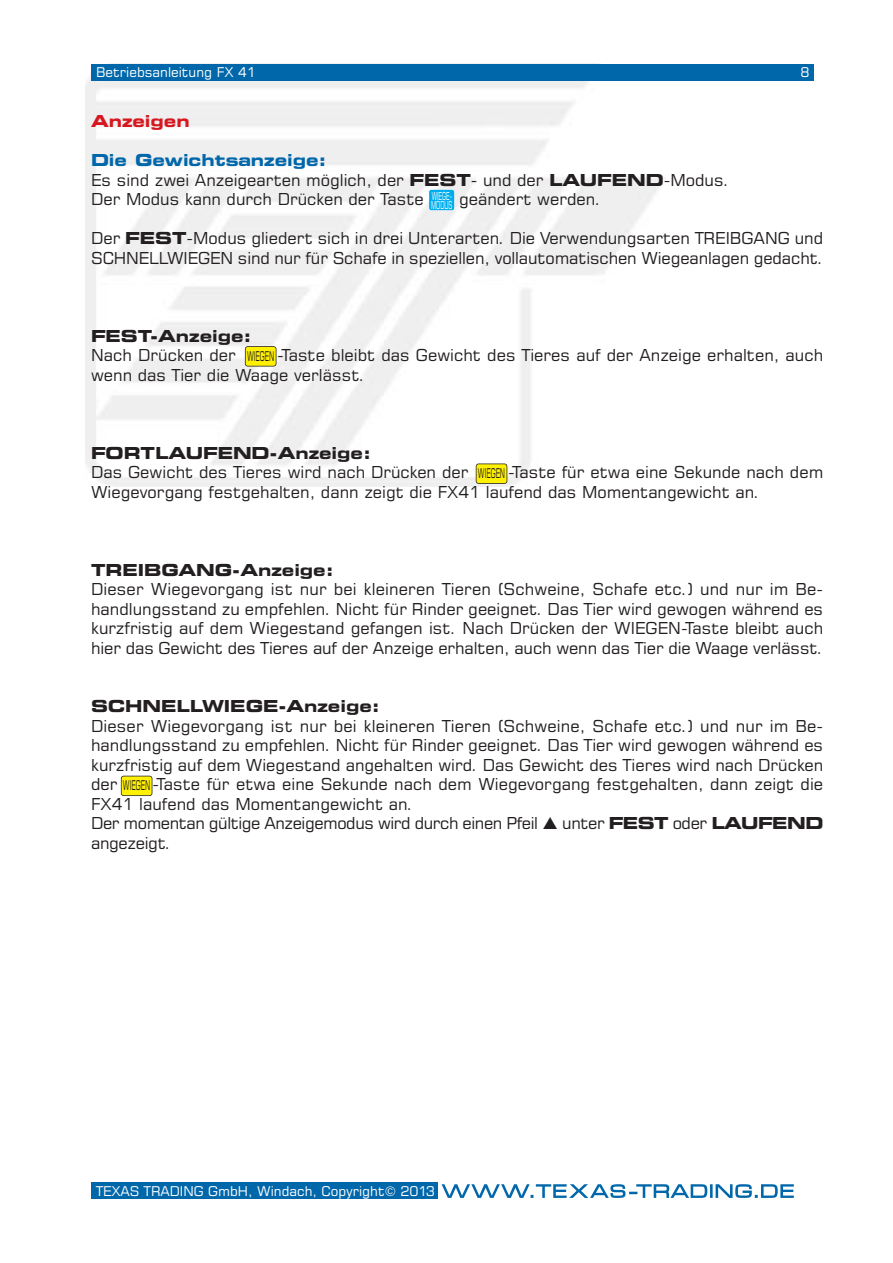
<style>
.page{position:relative;width:893px;height:1263px;background:#fff}
.page>*{position:absolute;margin:0;border:0;box-sizing:border-box;transform-origin:0 0}
.t1{font:16.5px/19.5px "Square 721 BT";color:#231f20}
.t2{font:700 expanded 16.5px "Square 721 BT";color:#231f20}
.t3{font:700 expanded 16.5px "Square 721 BT";letter-spacing:-.025em;color:#231f20}
.t4{font:16.5px "Square 721 BT";letter-spacing:-.02em;color:#231f20}
.t5{font:700 expanded 16.5px "Square 721 BT";color:#d7171f}
.t6{font:13.5px "Square 721 BT";color:#fff}
.t7{font:13.5px "Square 721 BT";color:#231f20;scale:.5 1}
.t8{font:10.95px/9.6px "Square 721 BT";color:#fff;scale:.5 1}
.s1{font-weight:700;font-stretch:expanded;color:#0067aa}
.s2{font-weight:700;font-stretch:expanded}
.s3{font-weight:400;font-stretch:normal}
</style>
<div class="page">
<img style="left:85px;top:75px;width:579px;height:412px">
<svg style="left:442px;top:1184px;width:352px;height:14px"></svg>
<div style="left:91px;top:1182px;width:346px;height:17px;background:#0067aa"></div>
<div style="left:91px;top:64px;width:723px;height:17px;background:#0067aa"></div>
<div style="left:429px;top:190px;width:25px;height:20px;background:#00aeef;border-radius:2px"></div>
<div style="left:245px;top:347px;width:31px;height:19px;background:#fff101;border-radius:3px"></div>
<div style="left:245px;top:346px;width:31px;height:20px;border:2px solid #231f20;border-radius:3px"></div>
<div style="left:476px;top:464px;width:31px;height:19px;background:#fff101;border-radius:3px"></div>
<div style="left:476px;top:463px;width:31px;height:21px;border:2px solid #231f20;border-radius:3px"></div>
<div style="left:121px;top:776px;width:31px;height:20px;background:#fff101;border-radius:3px"></div>
<div style="left:121px;top:776px;width:31px;height:20px;border:2px solid #231f20;border-radius:3px"></div>
<p class="t6" style="left:96px;top:68px;width:161px">Betriebsanleitung FX 41</p>
<p class="t6" style="left:800px;top:68px;width:11px">8</p>
<p class="t5" style="left:91px;top:115px;width:100px">Anzeigen</p>
<p class="t1" style="left:91px;top:152px;width:640px"><span class="s1">Die Gewichtsanzeige:<br></span>Es sind zwei Anzeigearten möglich, der <span class="s2">FEST</span>- und der <span class="s2">LAUFEND</span>-Modus.<br>Der Modus kann durch Drücken der Taste</p>
<p class="t8" style="left:431px;top:192px;width:44px">WIEGE-<br>MODUS</p>
<p class="t1" style="left:459px;top:191px;width:143px">geändert werden.</p>
<p class="t1" style="left:91px;top:230px;width:734px">Der <span class="s2">FEST</span>-Modus gliedert sich in drei Unterarten. Die Verwendungsarten TREIBGANG und<br>SCHNELLWIEGEN sind nur für Schafe in speziellen, vollautomatischen Wiegeanlagen gedacht.</p>
<p class="t2" style="left:91px;top:330px;width:162px">FEST-Anzeige:</p>
<p class="t1" style="left:91px;top:347px;width:146px">Nach Drücken der</p>
<p class="t1" style="left:91px;top:347px;width:734px;text-indent:186px">-Taste bleibt das Gewicht des Tieres auf der Anzeige erhalten, auch wenn das Tier die Waage verlässt.</p>
<p class="t7" style="left:247px;top:351px;width:56px">WIEGEN</p>
<p class="t2" style="left:91px;top:447px;width:282px">FORTLAUFEND-Anzeige:</p>
<p class="t1" style="left:91px;top:464px;width:379px">Das Gewicht des Tieres wird nach Drücken der</p>
<p class="t1" style="left:91px;top:464px;width:734px;text-indent:417px">-Taste für etwa eine Sekunde nach dem<br>Wiegevorgang festgehalten, dann zeigt die FX41 laufend das Momentangewicht an.</p>
<p class="t7" style="left:478px;top:468px;width:56px">WIEGEN</p>
<p class="t2" style="left:91px;top:564px;width:244px">TREIBGANG-Anzeige:</p>
<p class="t1" style="left:91px;top:581px;width:734px;text-align:justify">Dieser Wiegevorgang ist nur bei kleineren Tieren (Schweine, Schafe etc.) und nur im Be&shy;handlungsstand zu empfehlen. Nicht für Rinder geeignet. Das Tier wird gewogen während es kurzfristig auf dem Wiegestand gefangen ist. Nach Drücken der WIEGEN-Taste bleibt auch hier das Gewicht des Tieres auf der Anzeige erhalten, auch wenn das Tier die Waage verlässt.</p>
<p class="t2" style="left:91px;top:700px;width:290px">SCHNELLWIEGE-Anzeige:</p>
<p class="t1" style="left:91px;top:718px;width:734px;text-align:justify">Dieser Wiegevorgang ist nur bei kleineren Tieren (Schweine, Schafe etc.) und nur im Be&shy;handlungsstand zu empfehlen. Nicht für Rinder geeignet. Das Tier wird gewogen während es kurzfristig auf dem Wiegestand angehalten wird. Das Gewicht des Tieres wird nach Drücken der</p>
<p class="t1" style="left:91px;top:776px;width:734px;text-indent:61px">-Taste für etwa eine Sekunde nach dem Wiegevorgang festgehalten, dann zeigt die<br>FX41 laufend das Momentangewicht an.<br>Der momentan gültige Anzeigemodus wird durch einen Pfeil</p>
<p class="t7" style="left:123px;top:781px;width:56px">WIEGEN</p>
<p class="t3" style="left:562px;top:817px;width:262px"><span class="s3">unter</span> FEST <span class="s3">oder</span> LAUFEND</p>
<p class="t4" style="left:91px;top:837px;width:81px">angezeigt.</p>
<p class="t6" style="left:96px;top:1186px;width:340px">TEXAS TRADING GmbH, Windach, Copyright© 2013</p>
</div>
